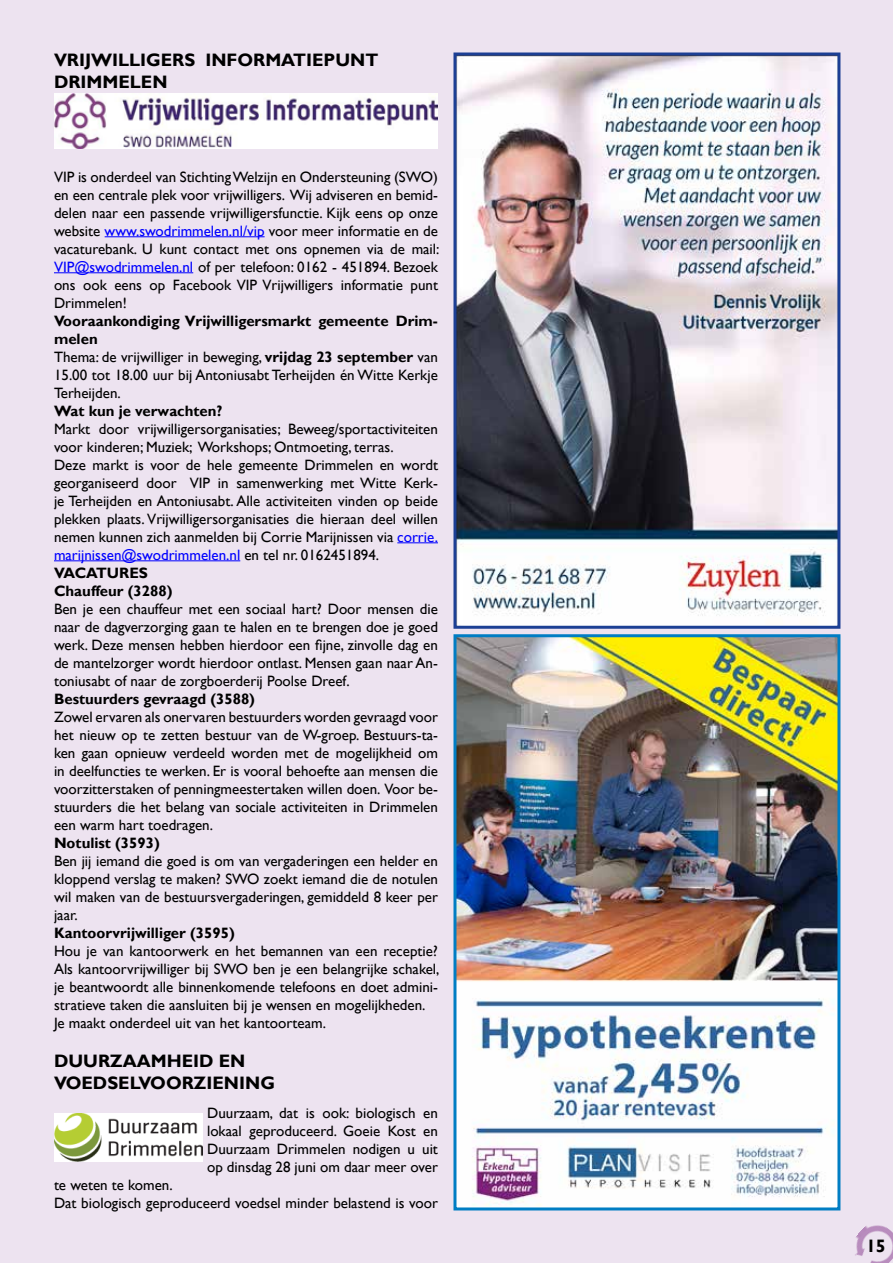
<style>
.page{position:relative;width:893px;height:1263px;background:#ede3f0}
.page>*{position:absolute;margin:0;border:0;box-sizing:border-box;transform-origin:0 0}
.t1{font:700 18px/21.6px "Gill Sans";color:#000}
.t2{font:15px/18px "Gill Sans";color:#000;text-align:justify}
.t3{font:700 15px "Gill Sans";color:#000}
.s1{color:#00f}
.s2{font-weight:700}
</style>
<div class="page">
<img style="left:855px;top:1225px;width:38px;height:38px">
<hr style="left:105px;top:236px;width:160px;height:1px;background:#00f">
<hr style="left:54px;top:272px;width:139px;height:1px;background:#00f">
<hr style="left:397px;top:542px;width:41px;height:1px;background:#00f">
<hr style="left:54px;top:560px;width:186px;height:1px;background:#00f">
<img style="left:457px;top:56px;width:379px;height:569px">
<div style="left:453px;top:52px;width:387px;height:577px;border:3px solid #1c3f94"></div>
<img style="left:457px;top:638px;width:379px;height:568px">
<div style="left:453px;top:634px;width:387px;height:576px;border:3px solid #007dc3"></div>
<img style="left:54px;top:94px;width:384px;height:54px">
<img style="left:54px;top:1113px;width:149px;height:49px">
<p class="t1" style="left:54px;top:50px;width:326px">VRIJWILLIGERS INFORMATIEPUNT<br>DRIMMELEN</p>
<p class="t2" style="left:54px;top:168px;width:387px">VIP is onderdeel van Stichting Welzijn en Ondersteuning (SWO) en een centrale plek voor vrijwilligers. Wij adviseren en bemid&shy;delen naar een passende vrijwilligersfunctie. Kijk eens op onze website <span class="s1">www.swodrimmelen.nl/vip</span> voor meer informatie en de vacaturebank. U kunt contact met ons opnemen via de mail:<br><span class="s1">VIP@swodrimmelen.nl</span> of per telefoon: 0162 - 451894. Bezoek ons ook eens op Facebook VIP Vrijwilligers informatie punt Drimmelen!</p>
<p class="t2" style="left:54px;top:312px;width:385px;text-align:left"><span class="s2">Vooraankondiging Vrijwilligersmarkt gemeente Drim&shy;melen<br></span>Thema: de vrijwilliger in beweging, <span class="s2">vrijdag 23 september</span> van 15.00 tot 18.00 uur bij Antoniusabt Terheijden én Witte Kerkje Terheijden.</p>
<p class="t3" style="left:54px;top:402px;width:170px">Wat kun je verwachten?</p>
<p class="t2" style="left:54px;top:420px;width:385px;text-align:left">Markt door vrijwilligersorganisaties; Beweeg/sportactiviteiten voor kinderen; Muziek; Workshops; Ontmoeting, terras.<br>Deze markt is voor de hele gemeente Drimmelen en wordt georganiseerd door VIP in samenwerking met Witte Kerk&shy;je Terheijden en Antoniusabt. Alle activiteiten vinden op beide plekken plaats. Vrijwilligersorganisaties die hieraan deel willen nemen kunnen zich aanmelden bij Corrie Marijnissen via <span class="s1">corrie. marijnissen@swodrimmelen.nl</span> en tel nr. 0162451894.<br><span class="s2">VACATURES<br>Chauffeur (3288)</span></p>
<p class="t2" style="left:54px;top:600px;width:385px">Ben je een chauffeur met een sociaal hart? Door mensen die naar de dagverzorging gaan te halen en te brengen doe je goed werk. Deze mensen hebben hierdoor een fijne, zinvolle dag en de mantelzorger wordt hierdoor ontlast. Mensen gaan naar An&shy;toniusabt of naar de zorgboerderij Poolse Dreef.</p>
<p class="t3" style="left:54px;top:690px;width:203px">Bestuurders gevraagd (3588)</p>
<p class="t2" style="left:54px;top:708px;width:385px">Zowel ervaren als onervaren bestuurders worden gevraagd voor het nieuw op te zetten bestuur van de W-groep. Bestuurs-ta&shy;ken gaan opnieuw verdeeld worden met de mogelijkheid om in deelfuncties te werken. Er is vooral behoefte aan mensen die voorzitterstaken of penningmeestertaken willen doen. Voor be&shy;stuurders die het belang van sociale activiteiten in Drimmelen een warm hart toedragen.</p>
<p class="t3" style="left:54px;top:834px;width:107px">Notulist (3593)</p>
<p class="t2" style="left:54px;top:852px;width:385px">Ben jij iemand die goed is om van vergaderingen een helder en kloppend verslag te maken? SWO zoekt iemand die de notulen wil maken van de bestuursvergaderingen, gemiddeld 8 keer per jaar.</p>
<p class="t3" style="left:54px;top:924px;width:182px">Kantoorvrijwilliger (3595)</p>
<p class="t2" style="left:54px;top:942px;width:387px;text-align:left">Hou je van kantoorwerk en het bemannen van een receptie?<br>Als kantoorvrijwilliger bij SWO ben je een belangrijke schakel, je beantwoordt alle binnenkomende telefoons en doet admini&shy;stratieve taken die aansluiten bij je wensen en mogelijkheden.<br>Je maakt onderdeel uit van het kantoorteam.</p>
<p class="t1" style="left:54px;top:1051px;width:222px">DUURZAAMHEID EN<br>VOEDSELVOORZIENING</p>
<p class="t2" style="left:207px;top:1104px;width:232px">Duurzaam, dat is ook: biologisch en lokaal geproduceerd. Goeie Kost en Duurzaam Drimmelen nodigen u uit op dinsdag 28 juni om daar meer over</p>
<p class="t2" style="left:54px;top:1176px;width:385px">te weten te komen.<br>Dat biologisch geproduceerd voedsel minder belastend is voor</p>
<p class="t1" style="left:866px;top:1235px;width:21px">15</p>
</div>
